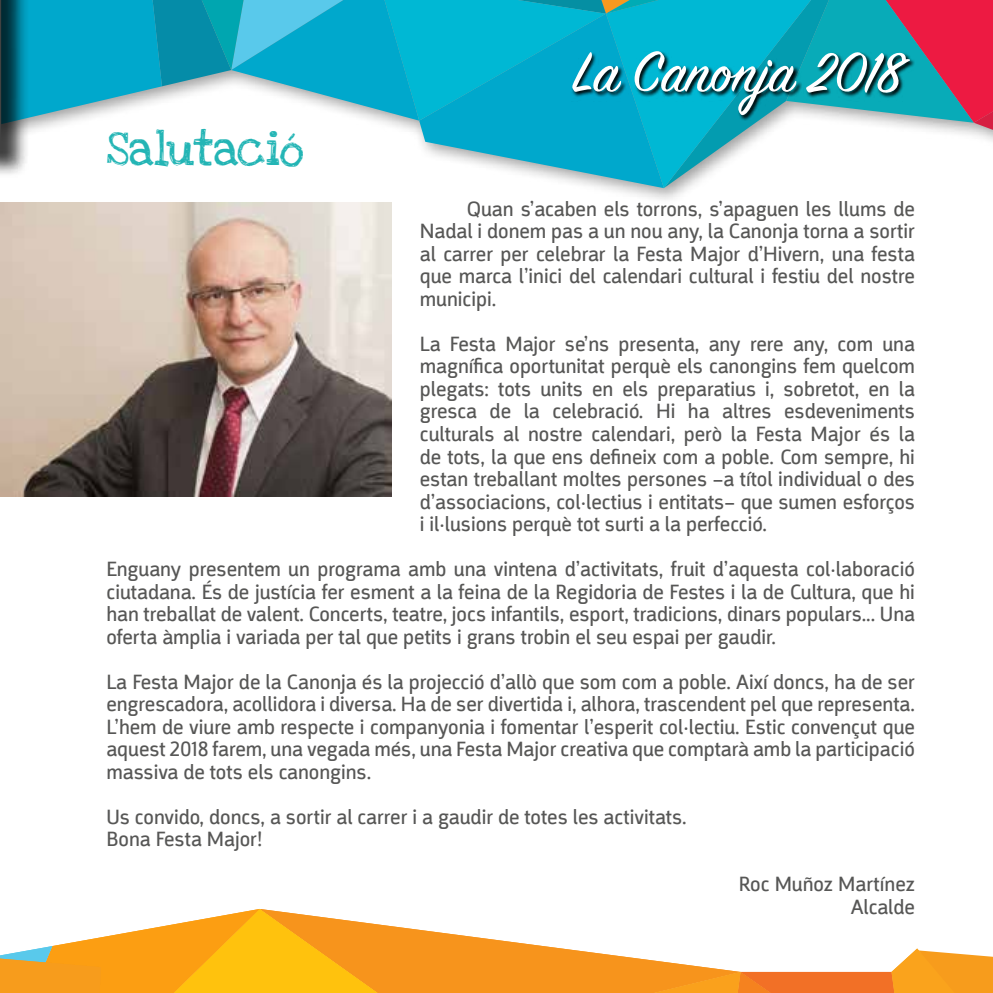
<style>
.page{position:relative;width:993px;height:993px;background:#fff}
.page>*{position:absolute;margin:0;border:0;box-sizing:border-box;transform-origin:0 0}
.t1{font:62.5px "Sign Painter House Script";color:#fff}
.t2{font:35px "Love Ya Like A Sister";letter-spacing:-.01em;color:#23b5b5}
.t3{font:21.25px/22.5px "Argumentum Regular 6";color:#575756;text-align:justify}
</style>
<div class="page">
<svg style="left:30px;top:0;width:962px;height:188px"></svg>
<div style="left:571px;top:51px;width:344px;height:70px;background:#000;opacity:.97"></div>
<img style="left:1px;top:203px;width:390px;height:293px">
<img style="left:0;top:104px;width:1px;height:869px">
<div style="left:0;top:0;width:30px;height:218px;background:#000;opacity:.75"></div>
<svg style="left:0;top:908px;width:992px;height:84px"></svg>
<h2 class="t2" style="left:106px;top:120px;width:199px">Salutació</h2>
<h1 class="t1" style="left:572px;top:34px;width:330px">La Canonja 2018</h1>
<p class="t3" style="left:419px;top:197px;width:496px;text-indent:47px">Quan s’acaben els torrons, s’apaguen les llums de Nadal i donem pas a un nou any, la Canonja torna a sortir al carrer per celebrar la Festa Major d’Hivern, una festa que marca l’inici del calendari cultural i festiu del nostre municipi.</p>
<p class="t3" style="left:419px;top:332px;width:496px">La Festa Major se’ns presenta, any rere any, com una magnífica oportunitat perquè els canongins fem quelcom plegats: tots units en els preparatius i, sobretot, en la gresca de la celebració. Hi ha altres esdeveniments culturals al nostre calendari, però la Festa Major és la de tots, la que ens defineix com a poble. Com sempre, hi estan treballant moltes persones –a títol individual o des d’associacions, col·lectius i entitats– que sumen esforços i il·lusions perquè tot surti a la perfecció.</p>
<p class="t3" style="left:106px;top:558px;width:809px">Enguany presentem un programa amb una vintena d’activitats, fruit d’aquesta col·laboració ciutadana. És de justícia fer esment a la feina de la Regidoria de Festes i la de Cultura, que hi han treballat de valent. Concerts, teatre, jocs infantils, esport, tradicions, dinars populars... Una oferta àmplia i variada per tal que petits i grans trobin el seu espai per gaudir.</p>
<p class="t3" style="left:106px;top:670px;width:809px">La Festa Major de la Canonja és la projecció d’allò que som com a poble. Així doncs, ha de ser engrescadora, acollidora i diversa. Ha de ser divertida i, alhora, trascendent pel que representa.<br>L’hem de viure amb respecte i companyonia i fomentar l’esperit col·lectiu. Estic convençut que aquest 2018 farem, una vegada més, una Festa Major creativa que comptarà amb la participació massiva de tots els canongins.</p>
<p class="t3" style="left:106px;top:805px;width:581px">Us convido, doncs, a sortir al carrer i a gaudir de totes les activitats.<br>Bona Festa Major!</p>
<p class="t3" style="left:738px;top:873px;width:178px;text-align:right">Roc Muñoz Martínez<br>Alcalde</p>
</div>
